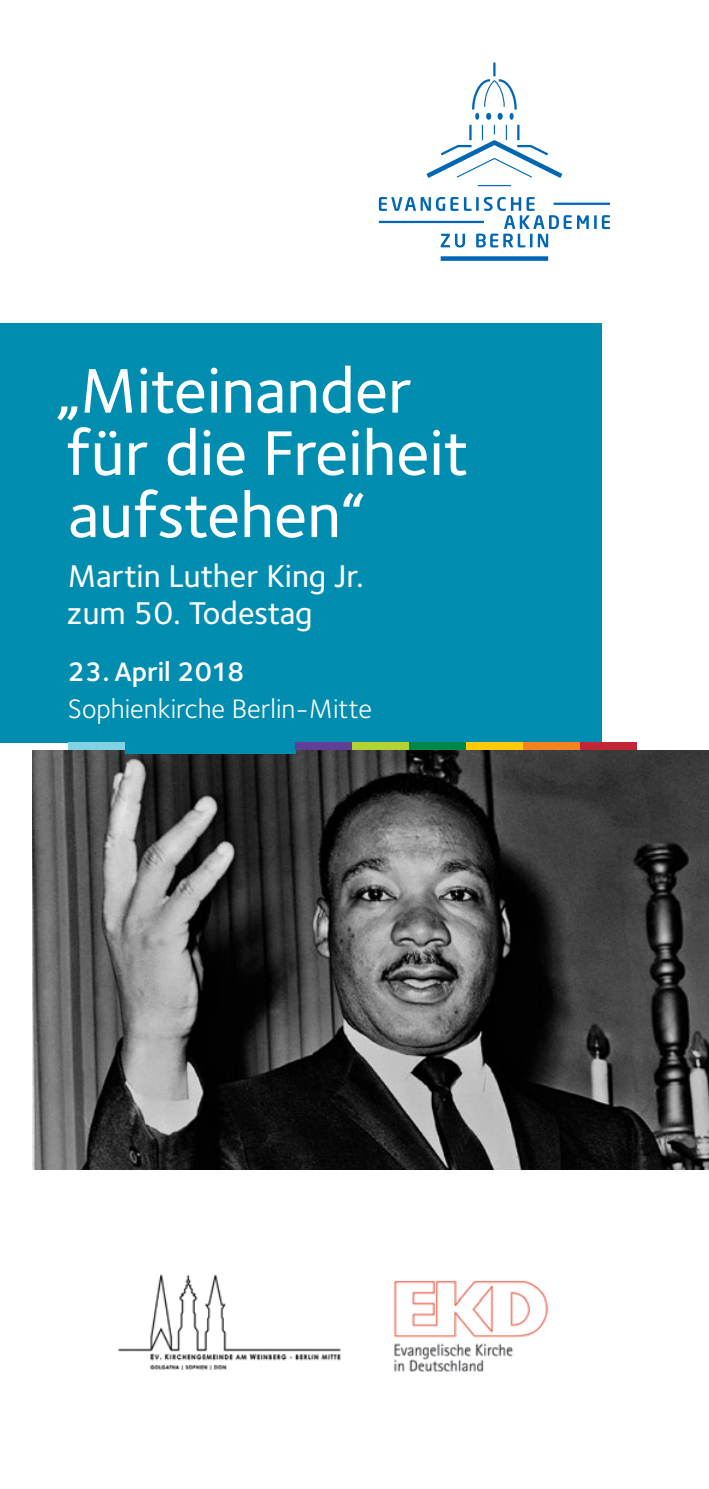
<style>
.page{position:relative;width:709px;height:1489px;background:#fff}
.page>*{position:absolute;margin:0;border:0;box-sizing:border-box;transform-origin:0 0}
.t1{font:500 65.25px/62.2px "Foundry Sterling";color:#fff}
.t2{font:500 32.5px/37.2px "Foundry Sterling";color:#fff}
.t3{font:27.5px "Foundry Sterling";color:#fff}
.t4{font:600 27.5px "Foundry Sterling";color:#fff}
</style>
<div class="page">
<svg style="left:577px;top:215px;width:19px;height:14px"></svg>
<svg style="left:602px;top:215px;width:8px;height:14px"></svg>
<svg style="left:379px;top:197px;width:192px;height:50px"></svg>
<div style="left:440px;top:256px;width:108px;height:5px;background:#0166b3"></div>
<hr style="left:379px;top:221px;width:105px;height:2px;background:#0166b3">
<hr style="left:553px;top:203px;width:57px;height:2px;background:#0166b3">
<svg style="left:478px;top:185px;width:33px;height:1px"></svg>
<svg style="left:426px;top:62px;width:136px;height:116px"></svg>
<div style="left:0;top:323px;width:601px;height:420px;background:#008db0"></div>
<img style="left:32px;top:750px;width:677px;height:419px">
<div style="left:68px;top:743px;width:57px;height:7px;background:#81d2e2"></div>
<div style="left:125px;top:739px;width:170px;height:14px;background:#008db0"></div>
<div style="left:295px;top:743px;width:57px;height:7px;background:#623e99"></div>
<div style="left:352px;top:743px;width:57px;height:7px;background:#b3d234"></div>
<div style="left:409px;top:743px;width:57px;height:7px;background:#00854a"></div>
<div style="left:466px;top:743px;width:57px;height:7px;background:#feca0a"></div>
<div style="left:523px;top:743px;width:57px;height:7px;background:#f58220"></div>
<div style="left:580px;top:743px;width:57px;height:7px;background:#c02636"></div>
<img style="left:118px;top:1274px;width:223px;height:94px">
<img style="left:394px;top:1281px;width:154px;height:90px">
<p class="t1" style="left:55px;top:359px;width:414px">„Miteinander für die Freiheit aufstehen“</p>
<p class="t2" style="left:67px;top:557px;width:298px">Martin Luther King Jr. zum 50. Todestag</p>
<p class="t4" style="left:68px;top:655px;width:178px">23. April 2018</p>
<p class="t3" style="left:68px;top:693px;width:306px">Sophienkirche Berlin-Mitte</p>
</div>
